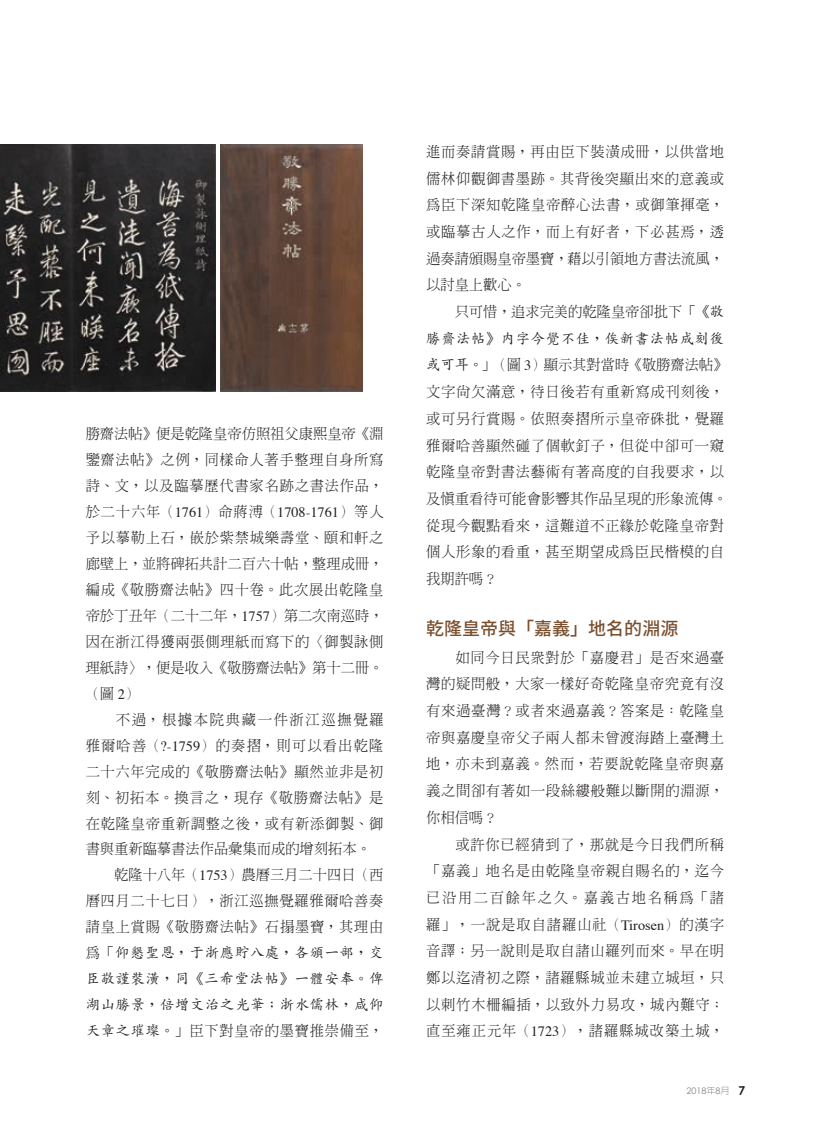
<style>
.page{position:relative;width:825px;height:1140px;background:#fff}
.page>*{position:absolute;margin:0;border:0;box-sizing:border-box;transform-origin:0 0}
.t1{font:500 18px "Noto Sans CJ Ktc";color:#7a4f2e}
.t2{font:300 14.25px/26.7px "AR Ming B5";letter-spacing:.05em;color:#231f20}
.t3{font:500 14.25px/26px "AR Kai B5";letter-spacing:.055em;color:#231f20;text-align:justify}
.t4{font:9px "Century Gothic";color:#808285}
.s1{font-family:"Times";font-weight:400}
.s2{font-family:"AR Ming B5";font-weight:300}
.s3{font-family:"AR Kai B5";font-weight:500}
.s4{font-family:"AR Hei B5";font-weight:300}
.s5{font-weight:700;font-size:12px;color:#231f20}
</style>
<div class="page">
<img style="left:220px;top:144px;width:142px;height:247px">
<img style="left:0;top:144px;width:216px;height:247px">
<p class="t2" style="left:86px;top:420px;width:299px;line-height:26px">勝齋法帖》便是乾隆皇帝仿照祖父康熙皇帝《淵鑒齋法帖》之例，同樣命人著手整理自身所寫詩、文，以及臨摹歷代書家名跡之書法作品，於二十六年（<span class="s1">1761</span>）命蔣溥（<span class="s1">1708-1761</span>）等人予以摹勒上石，嵌於紫禁城樂壽堂、頤和軒之廊壁上，並將碑拓共計二百六十帖，整理成冊，編成《敬勝齋法帖》四十卷。此次展出乾隆皇帝於丁丑年（二十二年，<span class="s1">1757</span>）第二次南巡時，因在浙江得獲兩張側理紙而寫下的〈御製詠側理紙詩〉，便是收入《敬勝齋法帖》第十二冊。（圖 <span class="s1">2</span>）<br>　　不過，根據本院典藏一件浙江巡撫覺羅雅爾哈善（<span class="s1">?-1759</span>）的奏摺，則可以看出乾隆二十六年完成的《敬勝齋法帖》顯然並非是初刻、初拓本。換言之，現存《敬勝齋法帖》是在乾隆皇帝重新調整之後，或有新添御製、御書與重新臨摹書法作品彙集而成的增刻拓本。　　乾隆十八年（<span class="s1">1753</span>）農曆三月二十四日（西曆四月二十七日），浙江巡撫覺羅雅爾哈善奏請皇上賞賜《敬勝齋法帖》石搨墨寶，其理由</p>
<p class="t3" style="left:86px;top:939px;width:299px"><span class="s2">為「</span>仰懇聖恩，于浙應貯八處，各頒一部，交臣敬謹裝潢，同《三希堂法帖》一體安奉。俾湖山勝景，倍增文治之光華；浙水儒林，咸仰</p>
<p class="t2" style="left:86px;top:1017px;width:299px"><span class="s3">天章之璀璨。</span>」臣下對皇帝的墨寶推崇備至，</p>
<p class="t2" style="left:426px;top:138px;width:299px">進而奏請賞賜，再由臣下裝潢成冊，以供當地儒林仰觀御書墨跡。其背後突顯出來的意義或為臣下深知乾隆皇帝醉心法書，或御筆揮毫，或臨摹古人之作，而上有好者，下必甚焉，透過奏請頒賜皇帝墨寶，藉以引領地方書法流風，以討皇上歡心。<br>　　只可惜，追求完美的乾隆皇帝卻批下「<span class="s3">《敬</span></p>
<p class="t3" style="left:426px;top:325px;width:299px">勝齋法帖》內字今覺不佳，俟新書法帖成刻後</p>
<p class="t2" style="left:426px;top:352px;width:303px"><span class="s3">或可耳。</span>」（圖 <span class="s1">3</span>）顯示其對當時《敬勝齋法帖》文字尚欠滿意，待日後若有重新寫成刊刻後，或可另行賞賜。依照奏摺所示皇帝硃批，覺羅雅爾哈善顯然碰了個軟釘子，但從中卻可一窺乾隆皇帝對書法藝術有著高度的自我要求，以及慎重看待可能會影響其作品呈現的形象流傳。從現今觀點看來，這難道不正緣於乾隆皇帝對個人形象的看重，甚至期望成為臣民楷模的自我期許嗎？</p>
<p class="t1" style="left:426px;top:618px;width:253px">乾隆皇帝與「嘉義」地名的淵源</p>
<p class="t2" style="left:426px;top:644px;width:299px">　　如同今日民眾對於「嘉慶君」是否來過臺灣的疑問般，大家一樣好奇乾隆皇帝究竟有沒有來過臺灣？或者來過嘉義？答案是：乾隆皇帝與嘉慶皇帝父子兩人都未曾渡海踏上臺灣土地，亦未到嘉義。然而，若要說乾隆皇帝與嘉義之間卻有著如一段絲縷般難以斷開的淵源，你相信嗎？<br>　　或許你已經猜到了，那就是今日我們所稱「嘉義」地名是由乾隆皇帝親自賜名的，迄今已沿用二百餘年之久。嘉義古地名稱為「諸羅」，一說是取自諸羅山社（<span class="s1">Tirosen</span>）的漢字音譯；另一說則是取自諸山羅列而來。早在明鄭以迄清初之際，諸羅縣城並未建立城垣，只以刺竹木柵編插，以致外力易攻，城內難守；直至雍正元年（<span class="s1">1723</span>），諸羅縣城改築土城，</p>
<p class="t4" style="left:686px;top:1085px;width:60px">2018<span class="s4">年</span>8<span class="s4">月</span> <span class="s5">7</span></p>
</div>
